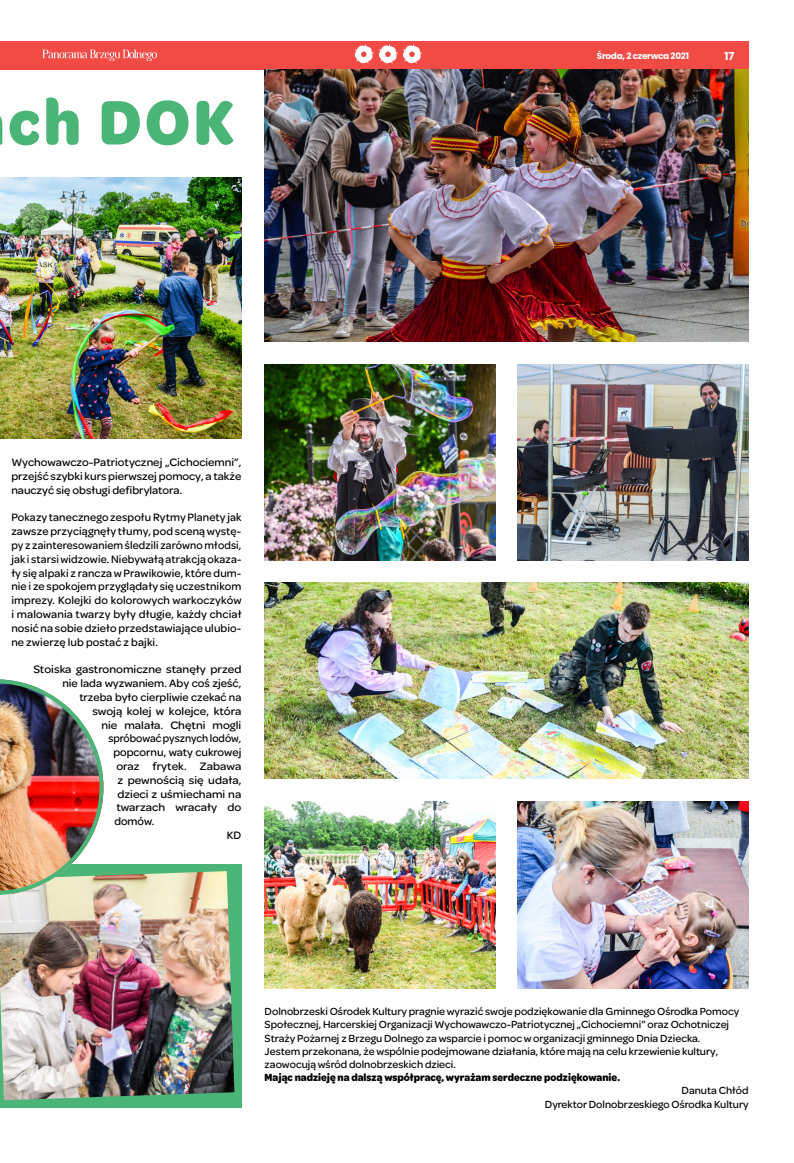
<style>
.page{position:relative;width:794px;height:1163px;background:#fff}
.page>*{position:absolute;margin:0;border:0;box-sizing:border-box;transform-origin:0 0}
.t1{font:700 67px "Omnes Semi Cond";color:#4bb578}
.t2{font:500 11.5px/13.8px "Omnes";color:#000;text-align:justify}
.t3{font:500 11.5px "Omnes";color:#000;scale:1.05 1}
.t4{font:500 11.5px "Omnes";color:#000;scale:.95 1}
.t5{font:500 11px/13.2px "Omnes";color:#000}
.t6{font:700 11px "Omnes Semi Cond";color:#000}
.t7{font:700 11px "Poppins";color:#fff}
.t8{font:700 8.9px "Poppins";letter-spacing:-.03em;color:#fff}
</style>
<div class="page">
<div style="left:28px;top:41px;width:720px;height:28px;background:#f24a45"></div>
<svg style="left:43px;top:50px;width:114px;height:11px"></svg>
<svg style="left:354px;top:44px;width:68px;height:20px"></svg>
<div style="left:0;top:863px;width:242px;height:244px;background:#4bb578"></div>
<div style="left:0;top:41px;width:28px;height:28px;background:#f24a45"></div>
<img style="left:0;top:177px;width:242px;height:261px">
<img style="left:0;top:871px;width:234px;height:229px">
<img style="left:0;top:679px;width:103px;height:215px">
<img style="left:265px;top:801px;width:230px;height:187px">
<img style="left:518px;top:801px;width:230px;height:187px">
<img style="left:265px;top:583px;width:483px;height:195px">
<img style="left:265px;top:69px;width:483px;height:273px">
<img style="left:265px;top:364px;width:230px;height:196px">
<img style="left:518px;top:364px;width:230px;height:196px">
<h1 class="t1" style="left:8px;top:75px;width:228px">ch DOK</h1>
<p class="t8" style="left:597px;top:51px;width:94px">Środa, 2 czerwca 2021</p>
<p class="t7" style="left:724px;top:49px;width:12px">17</p>
<p class="t2" style="left:11px;top:454px;width:232px">Wychowawczo-Patriotycznej „Cichociemni”, przejść szybki kurs pierwszej pomocy, a także nauczyć się obsługi defibrylatora.</p>
<p class="t2" style="left:11px;top:510px;width:232px">Pokazy tanecznego zespołu Rytmy Planety jak zawsze przyciągnęły tłumy, pod sceną wystę&shy;py z zainteresowaniem śledzili zarówno młodsi, jak i starsi widzowie. Niebywałą atrakcją okaza&shy;ły się alpaki z rancza w Prawikowie, które dum&shy;nie i ze spokojem przyglądały się uczestnikom imprezy. Kolejki do kolorowych warkoczyków i malowania twarzy były długie, każdy chciał nosić na sobie dzieło przedstawiające ulubio&shy;ne zwierzę lub postać z bajki.</p>
<p class="t3" style="left:33px;top:661px;width:200px">Stoiska gastronomiczne stanęły przed</p>
<p class="t2" style="left:62px;top:675px;width:180px">nie lada wyzwaniem. Aby coś zjeść,</p>
<p class="t2" style="left:79px;top:689px;width:163px">trzeba było cierpliwie czekać na</p>
<p class="t3" style="left:92px;top:703px;width:143px">swoją kolej w kolejce, która</p>
<p class="t3" style="left:101px;top:716px;width:135px">nie malała. Chętni mogli</p>
<p class="t4" style="left:108px;top:730px;width:141px">spróbować pysznych lodów,</p>
<p class="t2" style="left:113px;top:744px;width:130px">popcornu, waty cukrowej</p>
<p class="t3" style="left:116px;top:758px;width:121px">oraz frytek. Zabawa</p>
<p class="t3" style="left:117px;top:772px;width:120px">z pewnością się udała,</p>
<p class="t3" style="left:117px;top:785px;width:120px">dzieci z uśmiechami na</p>
<p class="t3" style="left:116px;top:799px;width:121px">twarzach wracały do</p>
<p class="t2" style="left:114px;top:813px;width:42px">domów.</p>
<p class="t2" style="left:227px;top:827px;width:16px">KD</p>
<p class="t5" style="left:265px;top:1004px;width:476px">Dolnobrzeski Ośrodek Kultury pragnie wyrazić swoje podziękowanie dla Gminnego Ośrodka Pomocy Społecznej, Harcerskiej Organizacji Wychowawczo-Patriotycznej „Cichociemni” oraz Ochotniczej Straży Pożarnej z Brzegu Dolnego za wsparcie i pomoc w organizacji gminnego Dnia Dziecka.<br>Jestem przekonana, że wspólnie podejmowane działania, które mają na celu krzewienie kultury, zaowocują wśród dolnobrzeskich dzieci.</p>
<p class="t6" style="left:265px;top:1069px;width:357px">Mając nadzieję na dalszą współpracę, wyrażam serdeczne podziękowanie.</p>
<p class="t5" style="left:545px;top:1083px;width:205px;text-align:right">Danuta Chłód<br>Dyrektor Dolnobrzeskiego Ośrodka Kultury</p>
</div>
